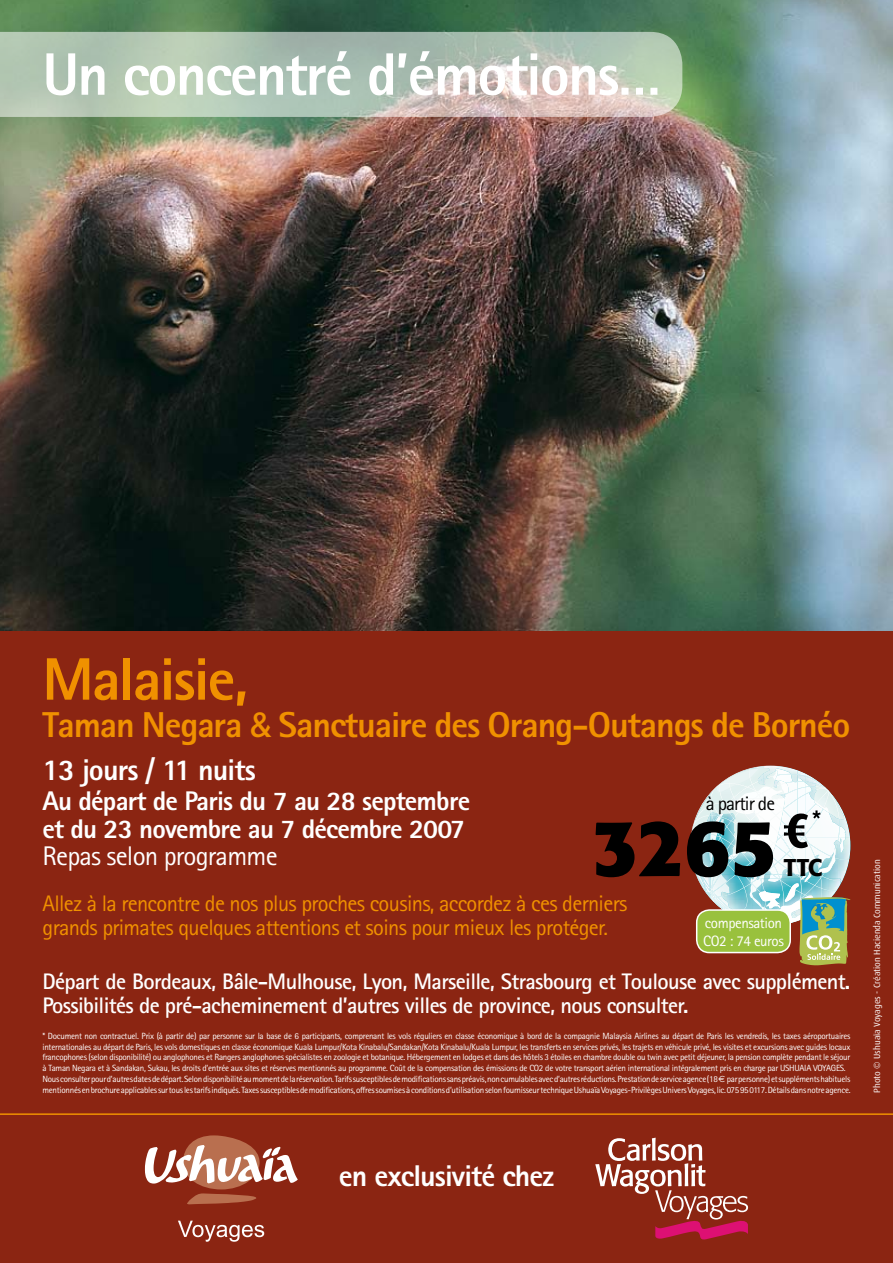
<style>
.page{position:relative;width:893px;height:1263px;background:#fff}
.page>*{position:absolute;margin:0;border:0;box-sizing:border-box;transform-origin:0 0}
.t1{font:700 79.05px "Formata";color:#000}
.t2{font:800 60px "Rotis Sans Serif";letter-spacing:-.03em;color:#fff}
.t3{font:800 60px "Rotis Sans Serif";letter-spacing:-.03em;color:#f09100}
.t4{font:800 36px "Rotis Sans Serif";letter-spacing:-.03em;color:#f09100}
.t5{font:800 30px "Rotis Sans Serif";letter-spacing:-.03em;color:#fff}
.t6{font:800 27px/28.5px "Rotis Sans Serif";letter-spacing:-.03em;color:#fff}
.t7{font:27px "Rotis Sans Serif";letter-spacing:-.03em;color:#fff}
.t8{font:500 24px "Formata";color:#000}
.t9{font:700 22.5px/24px "Rotis Sans Serif";letter-spacing:-.03em;color:#fff}
.t10{font:22.5px/24px "Rotis Sans Serif";letter-spacing:-.03em;color:#f09100}
.t11{font:19.5px "Rotis Sans Serif";letter-spacing:-.05em;color:#000}
.t12{font:15px/18px "Rotis Sans Serif";letter-spacing:-.03em;color:#fff}
.t13{font:9px/10.8px "Rotis Sans Serif";letter-spacing:-.03em;color:#fff}
.t14{font:9px "Dax";color:#fff}
.s1{font-family:"Formata";font-weight:400}
.s2{font-family:"Euro Sans"}
</style>
<div class="page">
<img style="left:0;top:0;width:893px;height:631px">
<svg style="left:0;top:32px;width:682px;height:85px;background:#b7c3b4"></svg>
<div style="left:0;top:631px;width:893px;height:632px;background:#8b2512"></div>
<hr style="left:0;top:1113px;width:893px;height:2px;background:#f09100">
<svg style="left:595px;top:1138px;width:153px;height:101px"></svg>
<svg style="left:145px;top:1135px;width:153px;height:69px"></svg>
<svg style="left:178px;top:1221px;width:86px;height:21px"></svg>
<svg style="left:690px;top:765px;width:160px;height:200px"></svg>
<h2 class="t2" style="left:43px;top:36px;width:620px">Un concentré d’émotions…</h2>
<h2 class="t3" style="left:43px;top:641px;width:207px">Malaisie,</h2>
<h3 class="t4" style="left:43px;top:702px;width:809px">Taman Negara <span class="s1">&amp;</span> Sanctuaire des Orang-Outangs de Bornéo</h3>
<h3 class="t5" style="left:43px;top:751px;width:215px">13 jours / 11 nuits</h3>
<h3 class="t6" style="left:43px;top:786px;width:429px">Au départ de Paris du 7 au 28 septembre et du 23 novembre au 7 décembre 2007</h3>
<h3 class="t7" style="left:43px;top:840px;width:237px">Repas selon programme</h3>
<h3 class="t10" style="left:43px;top:891px;width:586px">Allez à la rencontre de nos plus proches cousins, accordez à ces derniers grands primates quelques attentions et soins pour mieux les protéger.</h3>
<h3 class="t9" style="left:43px;top:969px;width:809px">Départ de Bordeaux, Bâle-Mulhouse, Lyon, Marseille, Strasbourg et Toulouse avec supplément.<br>Possibilités de pré-acheminement d’autres villes de province, nous consulter.</h3>
<h3 class="t11" style="left:706px;top:792px;width:71px">à partir de</h3>
<h1 class="t1" style="left:592px;top:799px;width:186px">3265</h1>
<h3 class="t8" style="left:784px;top:853px;width:40px">TTC</h3>
<p class="t14" style="left:872px;top:1093px;width:235px;rotate:-90deg">Photo © Ushuaïa Voyages - Création Hacienda Communication</p>
<h3 class="t12" style="left:703px;top:914px;width:82px">compensation<br>CO2 : 74 euros</h3>
<p class="t13" style="left:43px;top:1030px;width:809px">* Document non contractuel. Prix (à partir de) par personne sur la base de 6 participants, comprenant les vols réguliers en classe économique à bord de la compagnie Malaysia Airlines au départ de Paris les vendredis, les taxes aéroportuaires internationales au départ de Paris, les vols domestiques en classe économique Kuala Lumpur/Kota Kinabalu/Sandakan/Kota Kinabalu/Kuala Lumpur, les transferts en services privés, les trajets en véhicule privé, les visites et excursions avec guides locaux francophones (selon disponibilité) ou anglophones et Rangers anglophones spécialistes en zoologie et botanique. Hébergement en lodges et dans des hôtels 3 étoiles en chambre double ou twin avec petit déjeuner, la pension complète pendant le séjour à Taman Negara et à Sandakan, Sukau, les droits d’entrée aux sites et réserves mentionnés au programme. Coût de la compensation des émissions de CO2 de votre transport aérien international intégralement pris en charge par USHUAIA VOYAGES.<br>Nous consulter pour d’autres dates de départ. Selon disponibilité au moment de la réservation. Tarifs susceptibles de modifications sans préavis, non cumulables avec d’autres réductions. Prestation de service agence (18 <span class="s2">E</span> par personne) et suppléments habituels mentionnés en brochure applicables sur tous les tarifs indiqués. Taxes susceptibles de modifications, offres soumises à conditions d’utilisation selon fournisseur technique Ushuaïa Voyages-Privilèges Univers Voyages, lic. 075 95 0117. Détails dans notre agence.</p>
<h3 class="t5" style="left:339px;top:1156px;width:217px">en exclusivité chez</h3>
</div>
